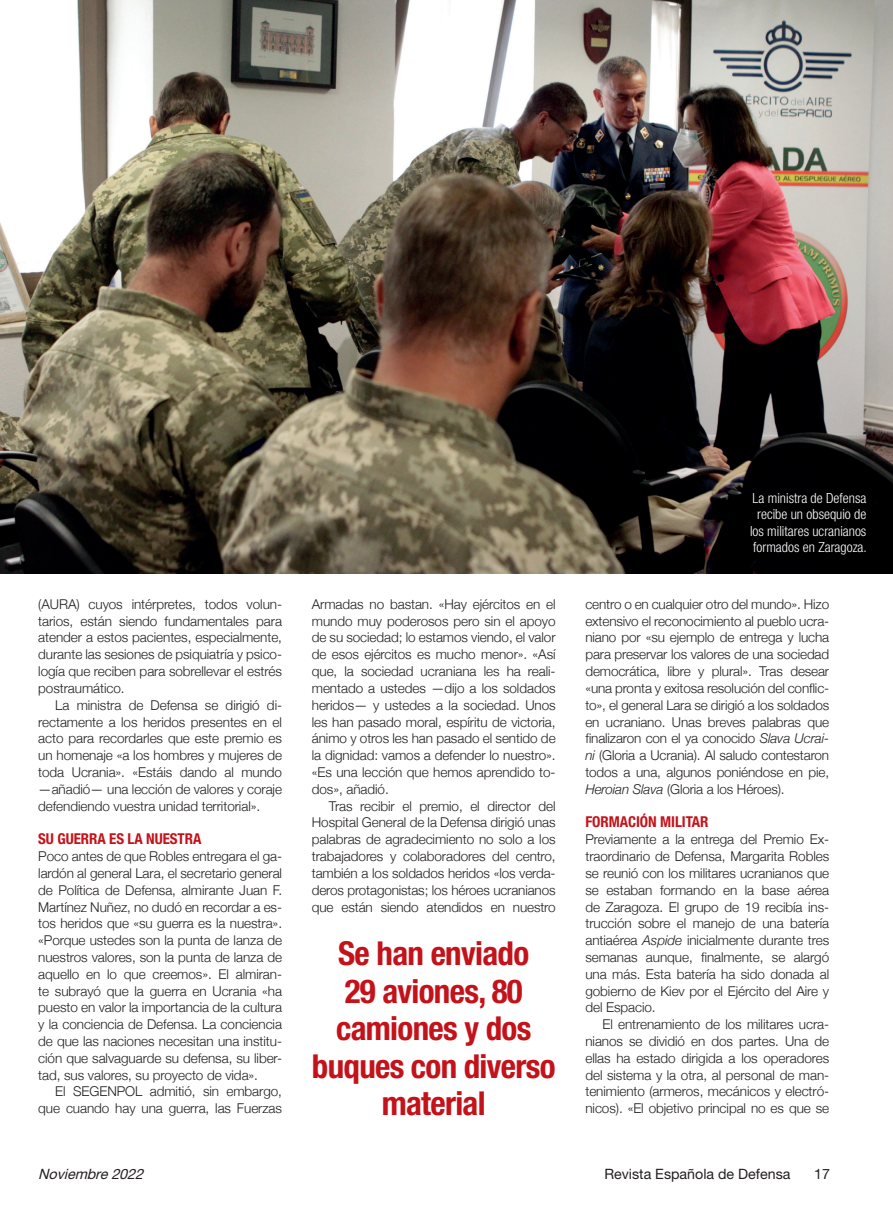
<style>
.page{position:relative;width:893px;height:1217px;background:#fff}
.page>*{position:absolute;margin:0;border:0;box-sizing:border-box;transform-origin:0 0}
.Coro-Sumario{font:700 condensed 33px/37.5px "Helvetica Neue";letter-spacing:-.02em;color:#c4121a;text-align:center}
.Coro-Ladillo{font:700 condensed 15px "Helvetica Neue";letter-spacing:-.005em;color:#c4121a}
.t1{font:14.25px "Helvetica Neue";color:#231f20}
.t2{font:italic 14.25px "Helvetica Neue";color:#231f20}
.Título_B{font:300 condensed 13.95px/16.5px "Helvetica Neue";color:#fff;text-align:center}
.Coro-Texto{font:300 13.5px/16.8px "Helvetica Neue";letter-spacing:-.005em;color:#231f20;text-align:justify}
.s1{font-style:italic}
</style>
<div class="page">
<img style="left:0;top:0;width:893px;height:573px">
<p class="Coro-Texto" style="left:38px;top:594px;width:245px">(AURA) cuyos intérpretes, todos volun&shy;tarios, están siendo fundamentales para atender a estos pacientes, especialmente, durante las sesiones de psiquiatría y psico&shy;logía que reciben para sobrellevar el estrés postraumático.</p>
<p class="Coro-Texto" style="left:38px;top:695px;width:245px;text-indent:17px">La ministra de Defensa se dirigió di&shy;rectamente a los heridos presentes en el acto para recordarles que este premio es un homenaje «a los hombres y mujeres de toda Ucrania». «Estáis dando al mundo —añadió— una lección de valores y coraje defendiendo vuestra unidad territorial».</p>
<p class="Coro-Ladillo" style="left:38px;top:829px;width:165px">SU GUERRA ES LA NUESTRA</p>
<p class="Coro-Texto" style="left:38px;top:846px;width:245px">Poco antes de que Robles entregara el ga&shy;lardón al general Lara, el secretario general de Política de Defensa, almirante Juan F.<br>Martínez Nuñez, no dudó en recordar a es&shy;tos heridos que «su guerra es la nuestra». «Porque ustedes son la punta de lanza de nuestros valores, son la punta de lanza de aquello en lo que creemos». El almiran&shy;te subrayó que la guerra en Ucrania «ha puesto en valor la importancia de la cultura y la conciencia de Defensa. La conciencia de que las naciones necesitan una institu&shy;ción que salvaguarde su defensa, su liber&shy;tad, sus valores, su proyecto de vida».</p>
<p class="Coro-Texto" style="left:38px;top:1081px;width:245px;text-align:right">El SEGENPOL admitió, sin embargo, que cuando hay una guerra, las Fuerzas</p>
<p class="Coro-Texto" style="left:312px;top:594px;width:245px">Armadas no bastan. «Hay ejércitos en el mundo muy poderosos pero sin el apoyo de su sociedad; lo estamos viendo, el valor de esos ejércitos es mucho menor». «Así que, la sociedad ucraniana les ha reali&shy;mentado a ustedes —dijo a los soldados heridos— y ustedes a la sociedad. Unos les han pasado moral, espíritu de victoria, ánimo y otros les han pasado el sentido de la dignidad: vamos a defender lo nuestro». «Es una lección que hemos aprendido to&shy;dos», añadió.</p>
<p class="Coro-Texto" style="left:312px;top:796px;width:245px;text-indent:17px">Tras recibir el premio, el director del Hospital General de la Defensa dirigió unas palabras de agradecimiento no solo a los trabajadores y colaboradores del centro, también a los soldados heridos «los verda&shy;deros protagonistas; los héroes ucranianos que están siendo atendidos en nuestro</p>
<p class="Coro-Sumario" style="left:312px;top:933px;width:245px">Se han enviado<br>29 aviones, 80 camiones y dos buques con diverso material</p>
<p class="Título_B" style="left:750px;top:489px;width:118px">La ministra de Defensa recibe un obsequio de los militares ucranianos formados en Zaragoza.</p>
<p class="Coro-Texto" style="left:585px;top:594px;width:245px">centro o en cualquier otro del mundo». Hizo extensivo el reconocimiento al pueblo ucra&shy;niano por «su ejemplo de entrega y lucha para preservar los valores de una sociedad democrática, libre y plural». Tras desear «una pronta y exitosa resolución del conflic&shy;to», el general Lara se dirigió a los soldados en ucraniano. Unas breves palabras que finalizaron con el ya conocido <span class="s1">Slava Ucrai&shy;ni</span> (Gloria a Ucrania). Al saludo contestaron todos a una, algunos poniéndose en pie, <span class="s1">Heroian Slava</span> (Gloria a los Héroes).</p>
<p class="Coro-Ladillo" style="left:585px;top:812px;width:125px">FORMACIÓN MILITAR</p>
<p class="Coro-Texto" style="left:585px;top:829px;width:245px">Previamente a la entrega del Premio Ex&shy;traordinario de Defensa, Margarita Robles se reunió con los militares ucranianos que se estaban formando en la base aérea de Zaragoza. El grupo de 19 recibía ins&shy;trucción sobre el manejo de una batería antiaérea <span class="s1">Aspide</span> inicialmente durante tres semanas aunque, finalmente, se alargó una más. Esta batería ha sido donada al gobierno de Kiev por el Ejército del Aire y del Espacio.</p>
<p class="Coro-Texto" style="left:585px;top:1014px;width:245px;text-indent:17px">El entrenamiento de los militares ucra&shy;nianos se dividió en dos partes. Una de ellas ha estado dirigida a los operadores del sistema y la otra, al personal de man&shy;tenimiento (armeros, mecánicos y electró&shy;nicos). «El objetivo principal no es que se</p>
<p class="t2" style="left:38px;top:1164px;width:110px">Noviembre2022</p>
<p class="t1" style="left:604px;top:1164px;width:188px">Revista Española de Defensa</p>
<p class="t1" style="left:814px;top:1164px;width:17px">17</p>
</div>
